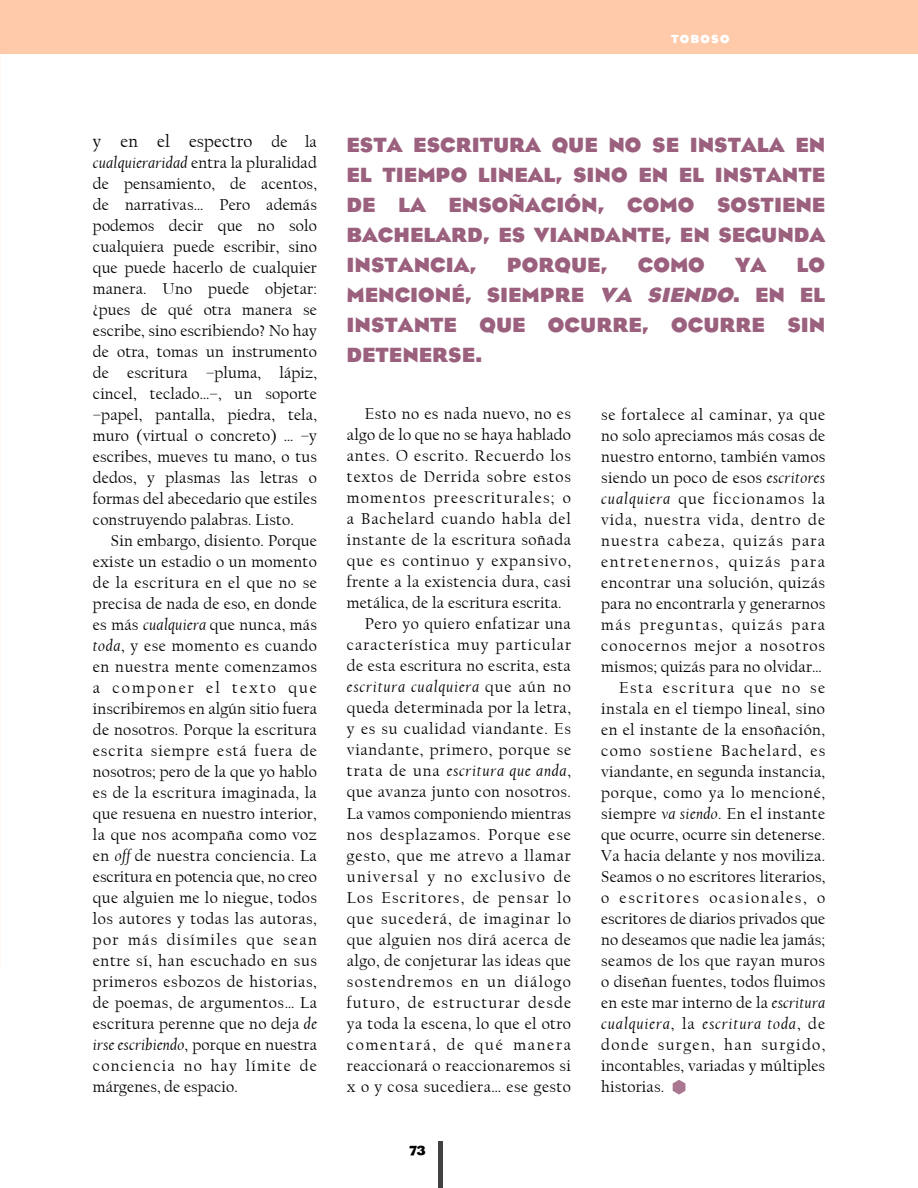
<style>
.page{position:relative;width:918px;height:1188px;background:#fff}
.page>*{position:absolute;margin:0;border:0;box-sizing:border-box;transform-origin:0 0}
.t1{font:700 21px/30px "Eagle";color:#9b607d}
.t2{font:18px "Californian FB";letter-spacing:.01em;color:#000}
.t3{font:16.5px/21px "Californian FB";letter-spacing:.03em;color:#000;text-align:justify}
.t4{font:16.5px "Californian FB";letter-spacing:.01em;color:#000}
.t5{font:16.5px "Californian FB";letter-spacing:.07em;color:#000}
.t6{font:16.5px "Californian FB";letter-spacing:.06em;color:#000}
.t7{font:italic 16.5px "Californian FB";letter-spacing:.05em;color:#000}
.t8{font:16.5px "Californian FB";letter-spacing:.075em;color:#000}
.t9{font:16.5px "Californian FB";letter-spacing:.05em;color:#000}
.t10{font:16.5px "Californian FB";letter-spacing:.055em;color:#000}
.t11{font:16.5px "Californian FB";letter-spacing:.085em;color:#000}
.t12{font:16.5px "Californian FB";letter-spacing:.1em;color:#000}
.t13{font:16.5px "Californian FB";letter-spacing:.095em;color:#000}
.t14{font:16.5px "Californian FB";letter-spacing:.005em;color:#000}
.t15{font:16.5px "Californian FB";letter-spacing:.065em;color:#000}
.t16{font:16.5px "Californian FB";letter-spacing:.08em;color:#000}
.t17{font:700 13.5px "Eagle";color:#000}
.t18{font:700 12px "Eagle";letter-spacing:.1em;color:#fff}
.s1{font-size:16.5px}
.s2{font-style:italic}
.s3{font-style:normal}
</style>
<div class="page">
<div style="left:0;top:0;width:918px;height:54px;background:#ffcaa9"></div>
<div style="left:438px;top:1142px;width:5px;height:46px;background:#414042"></div>
<svg style="left:673px;top:1080px;width:12px;height:15px"></svg>
<p class="t18" style="left:671px;top:32px;width:60px">TOBOSO</p>
<p class="t2" style="left:93px;top:131px;width:226px">y en el espectro <span class="s1">de la</span></p>
<p class="t3" style="left:93px;top:152px;width:226px"><span class="s2">cualquieraridad</span> entra la pluralidad de pensamiento, de acentos, de narrativas… Pero además podemos decir que no solo cualquiera puede escribir, sino que puede hacerlo de cualquier manera. Uno puede objetar: ¿pues de qué otra manera se escribe, sino escribiendo? No hay de otra, tomas un instrumento de escritura –pluma, lápiz, cincel, teclado…–, un soporte –papel, pantalla, piedra, tela, muro (virtual o concreto) … –y escribes, mueves tu mano, o tus dedos, y plasmas las letras o formas del abecedario que estiles construyendo palabras. Listo.</p>
<p class="t3" style="left:93px;top:531px;width:226px;text-indent:18px">Sin embargo, disiento. Porque existe un estadio o un momento de la escritura en el que no se precisa de nada de eso, en donde es más <span class="s2">cualquiera</span> que nunca, más <span class="s2">toda</span>, y ese momento es cuando en nuestra mente comenzamos a componer el texto que inscribiremos en algún sitio fuera de nosotros. Porque la escritura escrita siempre está fuera de nosotros; pero de la que yo hablo es de la escritura imaginada, la que resuena en nuestro interior, la que nos acompaña como voz en <span class="s2">off</span> de nuestra conciencia. La escritura en potencia que, no creo que alguien me lo niegue, todos los autores y todas las autoras, por más disímiles que sean entre sí, han escuchado en sus primeros esbozos de historias, de poemas, de argumentos… La escritura perenne que no deja <span class="s2">de irse escribiendo</span>, porque en nuestra conciencia no hay límite de márgenes, de espacio.</p>
<p class="t1" style="left:347px;top:130px;width:480px">ESTA ESCRITURA QUE NO SE INSTALA EN<br>EL TIEMPO LINEAL, SINO EN EL INSTANTE<br>DE LA ENSOÑACIÓN, COMO SOSTIENE<br>BACHELARD, ES VIANDANTE, EN SEGUNDA<br>INSTANCIA,</p>
<p class="t1" style="left:507px;top:250px;width:102px">PORQUE,</p>
<p class="t1" style="left:638px;top:250px;width:69px">COMO</p>
<p class="t1" style="left:735px;top:250px;width:33px">YA</p>
<p class="t1" style="left:797px;top:250px;width:30px">LO</p>
<p class="t1" style="left:347px;top:280px;width:424px">MENCIONÉ, SIEMPRE <span class="s2">VA SIENDO</span>. EN</p>
<p class="t1" style="left:347px;top:280px;width:480px;text-indent:453px">EL<br>INSTANTE QUE OCURRE, OCURRE SIN<br>DETENERSE.</p>
<p class="t3" style="left:365px;top:404px;width:208px">Esto no es nada nuevo, no es</p>
<p class="t4" style="left:347px;top:426px;width:226px">algo de lo que no se haya hablado</p>
<p class="t3" style="left:347px;top:446px;width:225px">antes. O escrito. Recuerdo los</p>
<p class="t9" style="left:347px;top:468px;width:226px">textos de Derrida sobre estos</p>
<p class="t5" style="left:347px;top:489px;width:225px">momentos preescriturales; o</p>
<p class="t10" style="left:347px;top:510px;width:225px">a Bachelard cuando habla del</p>
<p class="t3" style="left:347px;top:530px;width:226px">instante de la escritura soñada</p>
<p class="t10" style="left:347px;top:552px;width:226px">que es continuo y expansivo,</p>
<p class="t3" style="left:347px;top:572px;width:226px">frente a la existencia dura, casi</p>
<p class="t4" style="left:347px;top:594px;width:216px">metálica, de la escritura escrita.</p>
<p class="t3" style="left:365px;top:614px;width:207px">Pero yo quiero enfatizar una</p>
<p class="t6" style="left:347px;top:636px;width:226px">característica muy particular</p>
<p class="t3" style="left:347px;top:656px;width:225px">de esta escritura no escrita, esta</p>
<p class="t7" style="left:347px;top:678px;width:226px">escritura cualquiera <span class="s3">que aún no</span></p>
<p class="t3" style="left:347px;top:698px;width:225px">queda determinada por la letra,</p>
<p class="t3" style="left:347px;top:719px;width:225px">y es su cualidad viandante. Es</p>
<p class="t3" style="left:347px;top:740px;width:226px">viandante, primero, porque se</p>
<p class="t7" style="left:347px;top:762px;width:226px"><span class="s3">trata de una</span> escritura que anda<span class="s3">,</span></p>
<p class="t3" style="left:347px;top:782px;width:226px">que avanza junto con nosotros.</p>
<p class="t4" style="left:347px;top:804px;width:226px">La vamos componiendo mientras</p>
<p class="t6" style="left:347px;top:825px;width:226px">nos desplazamos. Porque ese</p>
<p class="t9" style="left:347px;top:846px;width:226px">gesto, que me atrevo a llamar</p>
<p class="t16" style="left:347px;top:867px;width:226px">universal y no exclusivo de</p>
<p class="t5" style="left:347px;top:888px;width:225px">Los Escritores, de pensar lo</p>
<p class="t6" style="left:347px;top:909px;width:226px">que sucederá, de imaginar lo</p>
<p class="t3" style="left:347px;top:929px;width:225px">que alguien nos dirá acerca de</p>
<p class="t3" style="left:347px;top:950px;width:225px">algo, de conjeturar las ideas que</p>
<p class="t8" style="left:347px;top:972px;width:226px">sostendremos en un diálogo</p>
<p class="t5" style="left:347px;top:993px;width:226px">futuro, de estructurar desde</p>
<p class="t3" style="left:347px;top:1013px;width:226px">ya toda la escena, lo que el otro</p>
<p class="t12" style="left:347px;top:1035px;width:226px">comentará, de qué manera</p>
<p class="t3" style="left:347px;top:1055px;width:226px">reaccionará o reaccionaremos si</p>
<p class="t3" style="left:347px;top:1076px;width:226px">x o y cosa sucediera… ese gesto</p>
<p class="t17" style="left:409px;top:1143px;width:18px">73</p>
<p class="t3" style="left:601px;top:404px;width:226px">se fortalece al caminar, ya que</p>
<p class="t3" style="left:601px;top:425px;width:225px">no solo apreciamos más cosas de</p>
<p class="t3" style="left:601px;top:446px;width:226px">nuestro entorno, también vamos</p>
<p class="t3" style="left:601px;top:467px;width:225px">siendo un poco de esos <span class="s2">escritores</span></p>
<p class="t5" style="left:601px;top:489px;width:225px"><span class="s2">cualquiera</span> que ficcionamos la</p>
<p class="t6" style="left:601px;top:510px;width:225px">vida, nuestra vida, dentro de</p>
<p class="t8" style="left:601px;top:531px;width:225px">nuestra cabeza, quizás para</p>
<p class="t13" style="left:601px;top:552px;width:225px">entretenernos, quizás para</p>
<p class="t3" style="left:601px;top:572px;width:225px">encontrar una solución, quizás</p>
<p class="t4" style="left:601px;top:594px;width:226px">para no encontrarla y generarnos</p>
<p class="t11" style="left:601px;top:615px;width:226px">más preguntas, quizás para</p>
<p class="t15" style="left:601px;top:636px;width:226px">conocernos mejor a nosotros</p>
<p class="t4" style="left:601px;top:657px;width:222px">mismos; quizás para no olvidar…</p>
<p class="t13" style="left:619px;top:678px;width:208px">Esta escritura que no se</p>
<p class="t3" style="left:601px;top:698px;width:225px">instala en el tiempo lineal, sino</p>
<p class="t3" style="left:601px;top:719px;width:225px">en el instante de la ensoñación,</p>
<p class="t8" style="left:601px;top:741px;width:226px">como sostiene Bachelard, es</p>
<p class="t3" style="left:601px;top:761px;width:225px">viandante, en segunda instancia,</p>
<p class="t3" style="left:601px;top:782px;width:225px">porque, como ya lo mencioné,</p>
<p class="t3" style="left:601px;top:803px;width:225px">siempre <span class="s2">va siendo</span>. En el instante</p>
<p class="t3" style="left:601px;top:824px;width:226px">que ocurre, ocurre sin detenerse.</p>
<p class="t3" style="left:601px;top:845px;width:226px">Va hacia delante y nos moviliza.</p>
<p class="t4" style="left:601px;top:867px;width:226px">Seamos o no escritores literarios,</p>
<p class="t12" style="left:601px;top:888px;width:225px">o escritores ocasionales, o</p>
<p class="t14" style="left:601px;top:909px;width:226px">escritores de diarios privados que</p>
<p class="t4" style="left:601px;top:930px;width:225px">no deseamos que nadie lea jamás;</p>
<p class="t3" style="left:601px;top:950px;width:225px">seamos de los que rayan muros</p>
<p class="t3" style="left:601px;top:971px;width:226px">o diseñan fuentes, todos fluimos</p>
<p class="t4" style="left:601px;top:993px;width:226px">en este mar interno de la <span class="s2">escritura</span></p>
<p class="t7" style="left:601px;top:1014px;width:226px">cualquiera<span class="s3">, la</span> escritura toda<span class="s3">, de</span></p>
<p class="t11" style="left:601px;top:1035px;width:226px">donde surgen, han surgido,</p>
<p class="t4" style="left:601px;top:1056px;width:226px">incontables, variadas y múltiples</p>
<p class="t4" style="left:601px;top:1077px;width:65px">historias.</p>
</div>
